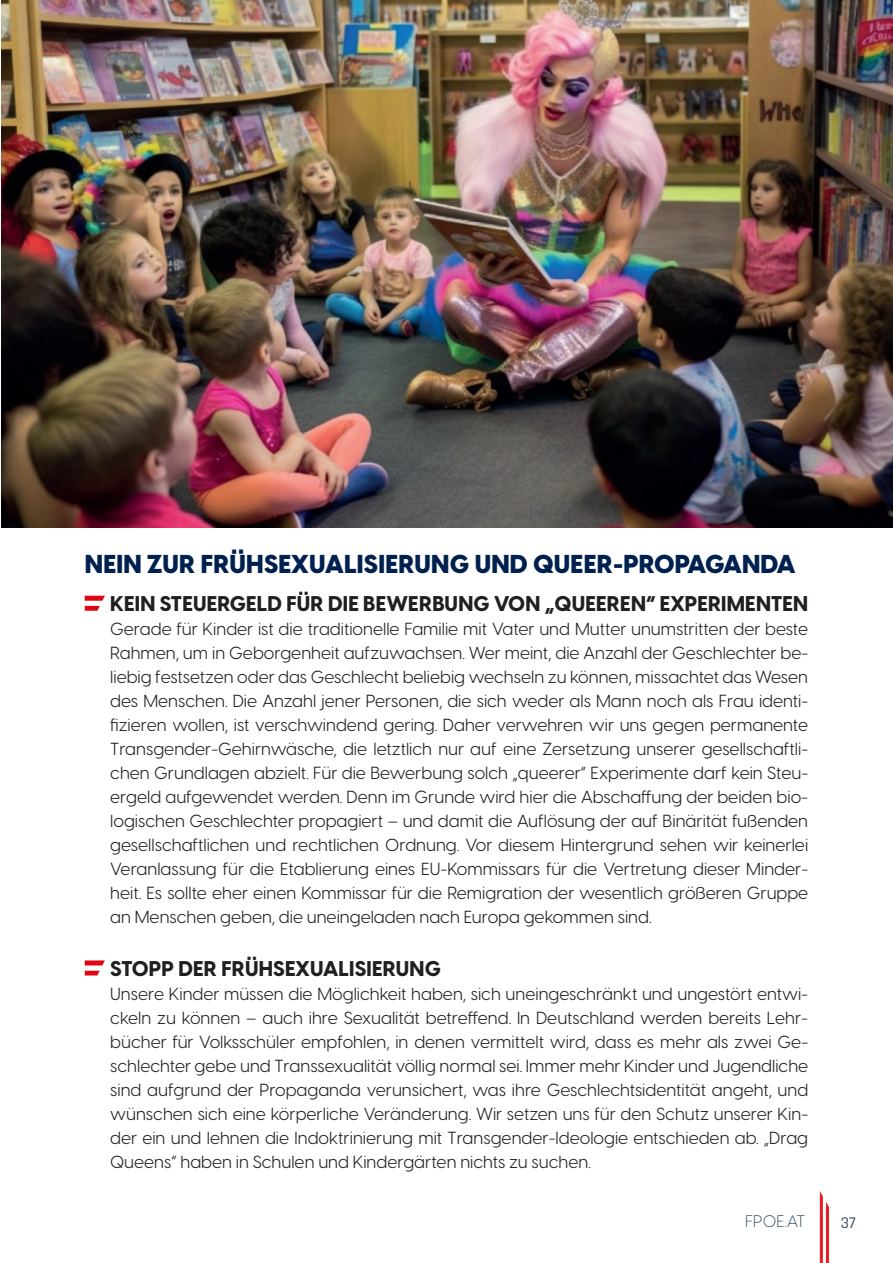
<style>
.page{position:relative;width:893px;height:1263px;background:#fff}
.page>*{position:absolute;margin:0;border:0;box-sizing:border-box;transform-origin:0 0}
.t1{font:800 25.5px "Visby CF";letter-spacing:.01em;color:#00214f}
.t2{font:800 21px "Visby CF";letter-spacing:.01em;color:#231f20}
.t3{font:17.25px/24px "Visby CF";color:#231f20;text-align:justify}
.t4{font:300 16.5px "Visby CF";letter-spacing:.005em;color:#394e61}
.t5{font:500 16.5px "Rajdhani";color:#394e61}
</style>
<div class="page">
<svg style="left:819px;top:1191px;width:9px;height:71px"></svg>
<svg style="left:85px;top:595px;width:20px;height:15px"></svg>
<svg style="left:85px;top:960px;width:20px;height:15px"></svg>
<img style="left:1px;top:0;width:891px;height:527px">
<h1 class="t1" style="left:85px;top:546px;width:712px">NEIN ZUR FRÜHSEXUALISIERUNG UND QUEER-PROPAGANDA</h1>
<p class="t2" style="left:110px;top:589px;width:699px">KEIN STEUERGELD FÜR DIE BEWERBUNG VON „QUEEREN“ EXPERIMENTEN</p>
<p class="t3" style="left:110px;top:616px;width:699px">Gerade für Kinder ist die traditionelle Familie mit Vater und Mutter unumstritten der beste Rahmen, um in Geborgenheit aufzuwachsen. Wer meint, die Anzahl der Geschlechter be&shy;liebig festsetzen oder das Geschlecht beliebig wechseln zu können, missachtet das Wesen des Menschen. Die Anzahl jener Personen, die sich weder als Mann noch als Frau identi&shy;fizieren wollen, ist verschwindend gering. Daher verwehren wir uns gegen permanente Transgender-Gehirnwäsche, die letztlich nur auf eine Zersetzung unserer gesellschaftli&shy;chen Grundlagen abzielt. Für die Bewerbung solch „queerer“ Experimente darf kein Steu&shy;ergeld aufgewendet werden. Denn im Grunde wird hier die Abschaffung der beiden bio&shy;logischen Geschlechter propagiert – und damit die Auflösung der auf Binärität fußenden gesellschaftlichen und rechtlichen Ordnung. Vor diesem Hintergrund sehen wir keinerlei Veranlassung für die Etablierung eines EU-Kommissars für die Vertretung dieser Minder&shy;heit. Es sollte eher einen Kommissar für die Remigration der wesentlich größeren Gruppe an Menschen geben, die uneingeladen nach Europa gekommen sind.</p>
<p class="t2" style="left:110px;top:954px;width:332px">STOPP DER FRÜHSEXUALISIERUNG</p>
<p class="t3" style="left:110px;top:981px;width:699px">Unsere Kinder müssen die Möglichkeit haben, sich uneingeschränkt und ungestört entwi&shy;ckeln zu können – auch ihre Sexualität betreffend. In Deutschland werden bereits Lehr&shy;bücher für Volksschüler empfohlen, in denen vermittelt wird, dass es mehr als zwei Ge&shy;schlechter gebe und Transsexualität völlig normal sei. Immer mehr Kinder und Jugendliche sind aufgrund der Propaganda verunsichert, was ihre Geschlechtsidentität angeht, und wünschen sich eine körperliche Veränderung. Wir setzen uns für den Schutz unserer Kin&shy;der ein und lehnen die Indoktrinierung mit Transgender-Ideologie entschieden ab. „Drag Queens“ haben in Schulen und Kindergärten nichts zu suchen.</p>
<p class="t4" style="left:744px;top:1210px;width:62px">FPOE.AT</p>
<p class="t5" style="left:840px;top:1212px;width:16px">37</p>
</div>
